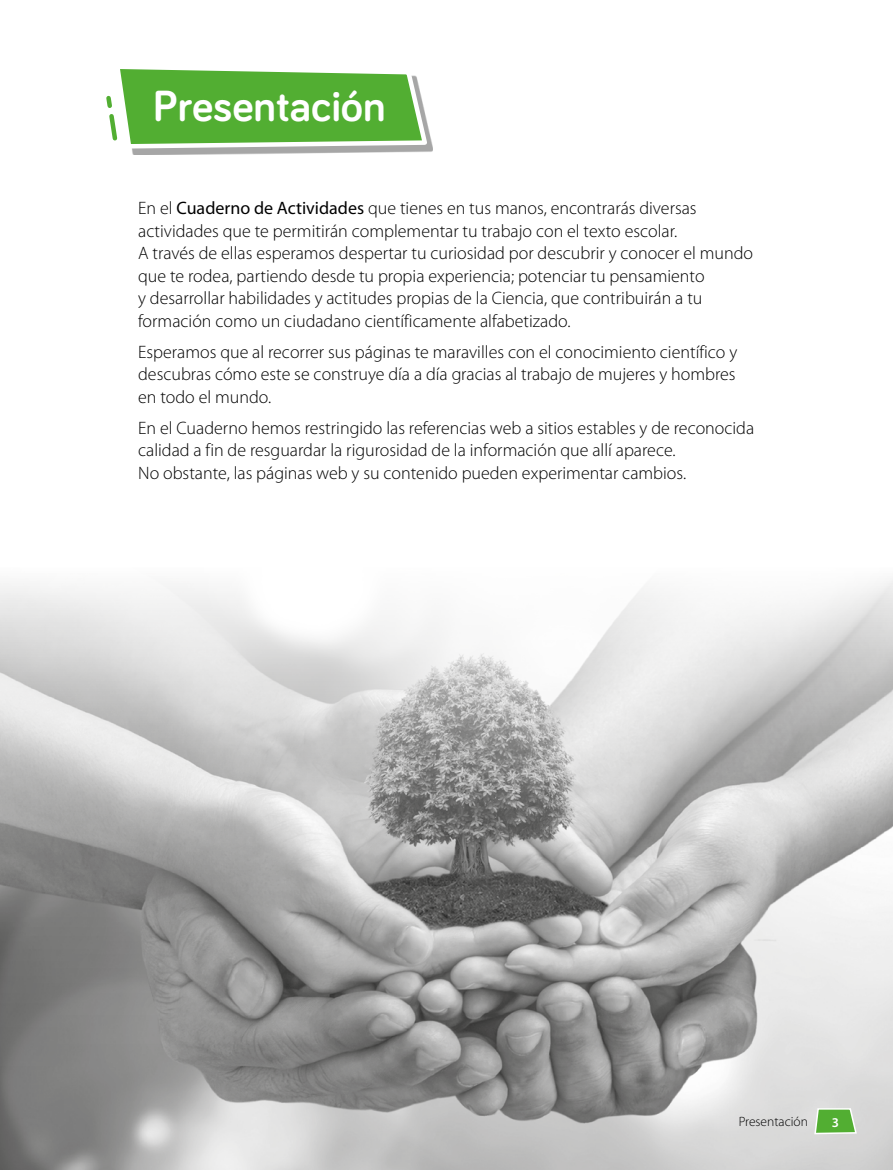
<style>
.page{position:relative;width:893px;height:1170px;background:#fff}
.page>*{position:absolute;margin:0;border:0;box-sizing:border-box;transform-origin:0 0}
.t1_taller_cencias{font:700 45px "Bariol";color:#fff}
.txt_central_fake{font:300 18px/22.5px "Myriad Pro";color:#000}
.t1{font:300 13.5px "Myriad Pro";color:#000}
.t2{font:600 13.5px "Myriad Pro";color:#fff}
.s1{font-weight:400}
</style>
<div class="page">
<img style="left:0;top:579px;width:893px;height:590px">
<svg style="left:813px;top:1107px;width:45px;height:27px"></svg>
<div style="left:121px;top:70px;width:312px;height:84px;background:#000;opacity:.35"></div>
<svg style="left:106px;top:69px;width:324px;height:82px"></svg>
<p class="t1_taller_cencias" style="left:153px;top:76px;width:234px">Presentación</p>
<p class="txt_central_fake" style="left:138px;top:197px;width:616px">En el <span class="s1">Cuaderno de Actividades</span> que tienes en tus manos, encontrarás diversas actividades que te permitirán complementar tu trabajo con el texto escolar.<br>A través de ellas esperamos despertar tu curiosidad por descubrir y conocer el mundo que te rodea, partiendo desde tu propia experiencia; potenciar tu pensamiento<br>y desarrollar habilidades y actitudes propias de la Ciencia, que contribuirán a tu formación como un ciudadano científicamente alfabetizado.</p>
<p class="txt_central_fake" style="left:138px;top:340px;width:601px;text-align:justify">Esperamos que al recorrer sus páginas te maravilles con el conocimiento científico y descubras cómo este se construye día a día gracias al trabajo de mujeres y hombres en todo el mundo.</p>
<p class="txt_central_fake" style="left:138px;top:416px;width:617px">En el Cuaderno hemos restringido las referencias web a sitios estables y de reconocida calidad a fin de resguardar la rigurosidad de la información que allí aparece.<br>No obstante, las páginas web y su contenido pueden experimentar cambios.</p>
<p class="t1" style="left:739px;top:1113px;width:71px">Presentación</p>
<p class="t2" style="left:832px;top:1113px;width:9px">3</p>
</div>
